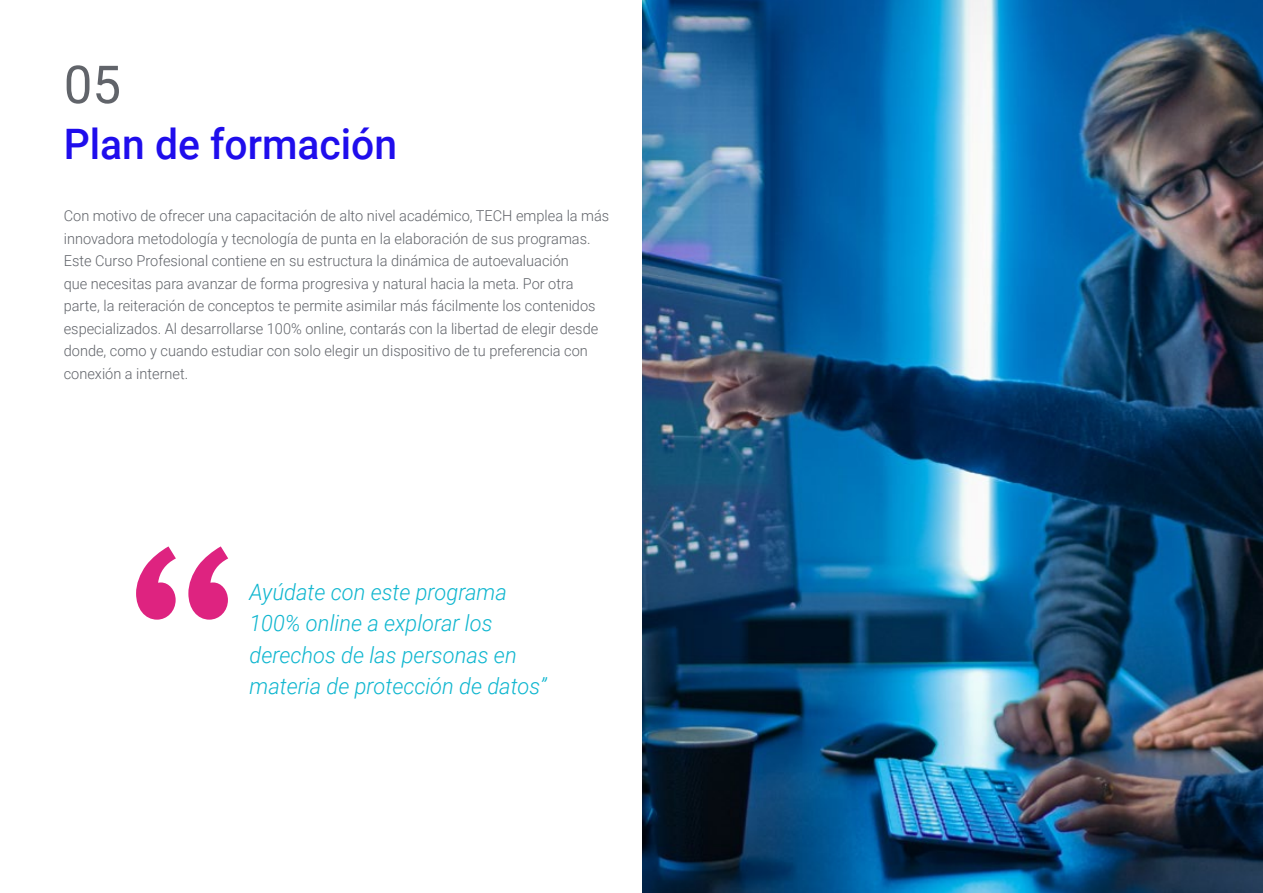
<style>
.page{position:relative;width:1263px;height:893px;background:#fff}
.page>*{position:absolute;margin:0;border:0;box-sizing:border-box;transform-origin:0 0}
.t1{font:52.5px "Roboto";color:#61646a}
.t2{font:500 42px "Roboto";color:#1f0dec}
.t3{font:italic 300 22.5px/31.5px "Roboto";color:#0fb6cf}
.t4{font:300 15px/22.5px "Roboto";color:#61646a}
</style>
<div class="page">
<svg style="left:136px;top:546px;width:92px;height:74px"></svg>
<img style="left:642px;top:0;width:621px;height:893px">
<h1 class="t1" style="left:64px;top:48px;width:59px">05</h1>
<h2 class="t2" style="left:64px;top:115px;width:335px">Plan de formación</h2>
<p class="t4" style="left:64px;top:204px;width:547px">Con motivo de ofrecer una capacitación de alto nivel académico, TECH emplea la más innovadora metodología y tecnología de punta en la elaboración de sus programas.<br>Este Curso Profesional contiene en su estructura la dinámica de autoevaluación<br>que necesitas para avanzar de forma progresiva y natural hacia la meta. Por otra parte, la reiteración de conceptos te permite asimilar más fácilmente los contenidos especializados. Al desarrollarse 100% online, contarás con la libertad de elegir desde donde, como y cuando estudiar con solo elegir un dispositivo de tu preferencia con conexión a internet.</p>
<h3 class="t3" style="left:249px;top:575px;width:299px">Ayúdate con este programa<br>100% online a explorar los derechos de las personas en materia de protección de datos”</h3>
</div>
